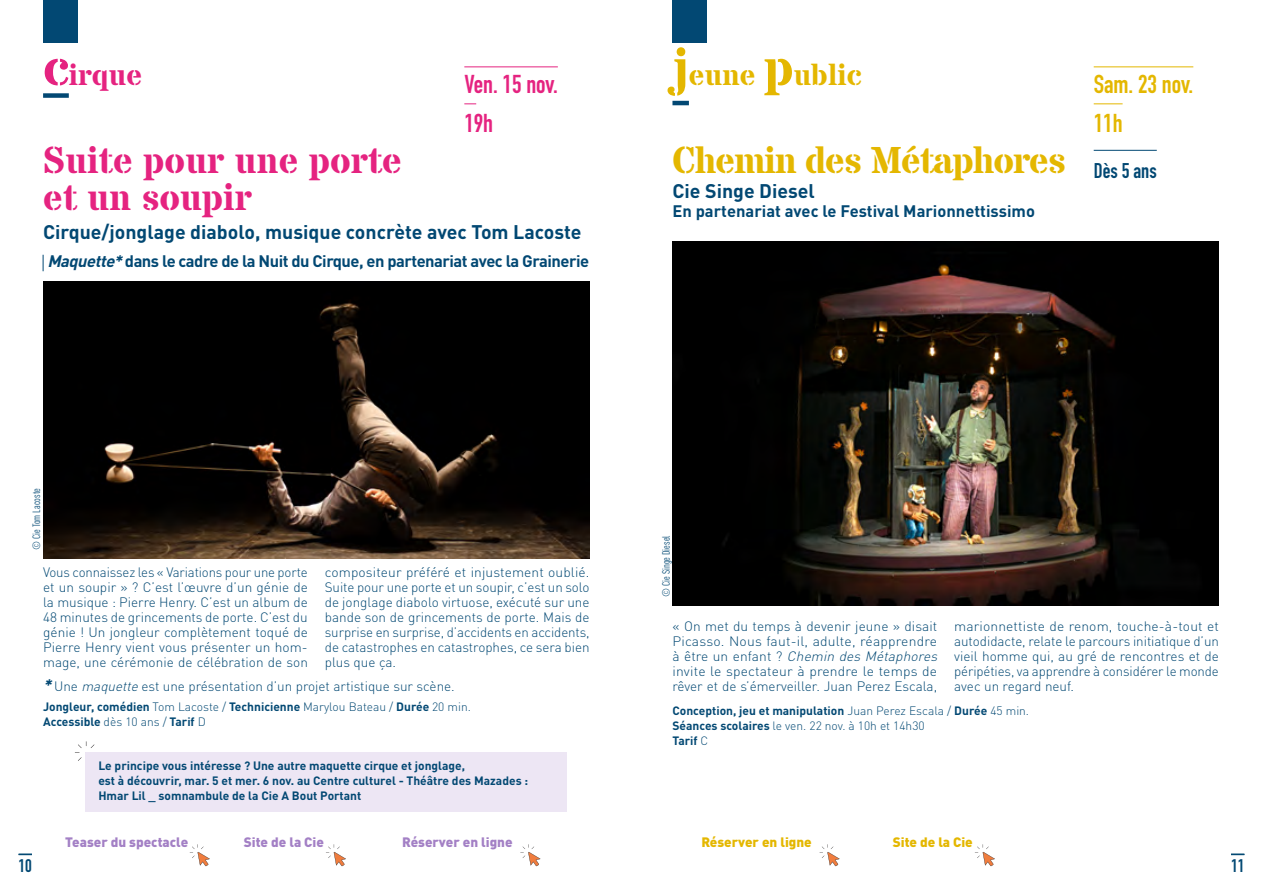
<style>
.page{position:relative;width:1263px;height:893px;background:#fff}
.page>*{position:absolute;margin:0;border:0;box-sizing:border-box;transform-origin:0 0}
.t1{font:700 37.5px/37.5px "Stardos Stencil";color:#e52380}
.t2{font:700 37.5px "Stardos Stencil";letter-spacing:-.03em;color:#e4b700}
.t3{font:700 30px "Stardos Stencil";color:#e4b700}
.t4{font:700 30px "Stardos Stencil";color:#e52380}
.t5{font:700 25.5px/39.2px "DIN Condensed";color:#e52380}
.t6{font:700 25.5px/39.2px "DIN Condensed";color:#e4b700}
.t7{font:700 21px "DIN Condensed";color:#024873}
.t8{font:700 19.5px "DINOT";color:#024873}
.t9{font:700 18px "DIN Condensed";color:#024873}
.t10{font:700 16.5px "DINOT";letter-spacing:-.03em;color:#024873}
.t11{font:700 16.5px "DINOT";color:#024873}
.t12{font:300 13.5px/15px "DINOT";color:#024873;text-align:justify}
.t13{font:900 13.5px "DINOT";color:#a380c5}
.t14{font:900 13.5px "DINOT";color:#e4b700}
.t15{font:700 12px/15px "DINOT";color:#024873}
.t16{font:condensed 10.5px "DINOT";color:#024873}
.s1{font-size:52.5px}
.s2{font-style:italic}
.s3{font-weight:700;font-style:italic;font-size:16.5px}
.s4{font-weight:300}
</style>
<div class="page">
<svg style="left:43px;top:255px;width:1px;height:16px"></svg>
<img style="left:43px;top:282px;width:546px;height:276px">
<div style="left:43px;top:0;width:34px;height:43px;background:#024873"></div>
<div style="left:43px;top:93px;width:26px;height:5px;background:#024873"></div>
<svg style="left:1231px;top:854px;width:13px;height:1px"></svg>
<hr style="left:464px;top:67px;width:94px;height:1px;background:#e52380">
<svg style="left:464px;top:104px;width:12px;height:1px"></svg>
<svg style="left:19px;top:854px;width:13px;height:1px"></svg>
<div style="left:86px;top:752px;width:481px;height:59px;background:#ede6f4"></div>
<svg style="left:75px;top:741px;width:20px;height:30px"></svg>
<svg style="left:190px;top:844px;width:20px;height:22px"></svg>
<svg style="left:326px;top:844px;width:20px;height:22px"></svg>
<svg style="left:520px;top:844px;width:20px;height:22px"></svg>
<div style="left:672px;top:0;width:34px;height:43px;background:#024873"></div>
<hr style="left:672px;top:101px;width:17px;height:4px;background:#024873">
<img style="left:672px;top:241px;width:547px;height:365px">
<hr style="left:1094px;top:67px;width:99px;height:1px;background:#e4b700">
<svg style="left:1094px;top:104px;width:28px;height:1px"></svg>
<hr style="left:1094px;top:150px;width:63px;height:1px;background:#024873">
<svg style="left:975px;top:844px;width:20px;height:22px"></svg>
<svg style="left:819px;top:844px;width:20px;height:22px"></svg>
<h2 class="t4" style="left:43px;top:56px;width:101px"><span class="s1">c</span>irque</h2>
<h3 class="t5" style="left:464px;top:64px;width:95px">Ven. 15 nov.<br>19h</h3>
<h1 class="t1" style="left:43px;top:143px;width:361px">Suite pour une porte et un soupir</h1>
<h3 class="t8" style="left:43px;top:220px;width:540px">Cirque/jonglage diabolo, musique concrète avec Tom Lacoste</h3>
<p class="t10" style="left:47px;top:251px;width:543px"><span class="s2">Maquette*</span>dans le cadre de la Nuit du Cirque, en partenariat avec la Grainerie</p>
<h2 class="t3" style="left:672px;top:56px;width:191px"><span class="s1">j</span>eune <span class="s1">p</span>ublic</h2>
<h1 class="t2" style="left:672px;top:136px;width:395px">Chemin des Métaphores</h1>
<h3 class="t8" style="left:672px;top:178px;width:144px">Cie Singe Diesel</h3>
<p class="t11" style="left:672px;top:200px;width:364px">En partenariat avec le Festival Marionnettissimo</p>
<h3 class="t6" style="left:1094px;top:64px;width:101px">Sam. 23 nov.<br>11h</h3>
<h3 class="t7" style="left:1094px;top:157px;width:65px">Dès 5 ans</h3>
<p class="t16" style="left:30px;top:550px;width:64px;rotate:-90deg">© Cie Tom Lacoste</p>
<p class="t12" style="left:43px;top:564px;width:266px">Vous connaissez les « Variations pour une porte et un soupir » ? C’est l’œuvre d’un génie de la musique : Pierre Henry. C’est un album de 48 minutes de grincements de porte. C’est du génie ! Un jongleur complètement toqué de Pierre Henry vient vous présenter un hom&shy;mage, une cérémonie de célébration de son</p>
<p class="t12" style="left:325px;top:564px;width:266px">compositeur préféré et injustement oublié.<br>Suite pour une porte et un soupir, c’est un solo de jonglage diabolo virtuose, exécuté sur une bande son de grincements de porte. Mais de surprise en surprise, d’accidents en accidents, de catastrophes en catastrophes, ce sera bien plus que ça.</p>
<p class="t12" style="left:43px;top:678px;width:413px"><span class="s3">*</span>Une <span class="s2">maquette</span> est une présentation d’un projet artistique sur scène.</p>
<p class="t15" style="left:43px;top:699px;width:429px">Jongleur, comédien <span class="s4">Tom Lacoste /</span> Technicienne <span class="s4">Marylou Bateau /</span> Durée <span class="s4">20 min.<br></span>Accessible <span class="s4">dès 10 ans /</span> Tarif <span class="s4">D</span></p>
<p class="t15" style="left:98px;top:757px;width:431px">Le principe vous intéresse ? Une autre maquette cirque et jonglage,<br>est à découvrir, mar. 5 et mer. 6 nov. au Centre culturel - Théâtre des Mazades :<br>Hmar Lil _ somnambule de la Cie A Bout Portant</p>
<h3 class="t9" style="left:19px;top:853px;width:15px">10</h3>
<p class="t13" style="left:65px;top:833px;width:124px">Teaser du spectacle</p>
<p class="t13" style="left:244px;top:833px;width:81px">Site de la Cie</p>
<p class="t13" style="left:402px;top:833px;width:112px">Réserver en ligne</p>
<p class="t16" style="left:660px;top:597px;width:63px;rotate:-90deg">© Cie Singe Diesel</p>
<p class="t12" style="left:672px;top:619px;width:270px;text-align:left">« On met du temps à devenir jeune » disait Picasso. Nous faut-il, adulte, réapprendre à ê t re u n e n f a n t ? <span class="s2">Chemin des Métaphores </span>invite le spectateur à prendre le temps de rêver et de s’émerveiller. Juan Perez Escala,</p>
<p class="t12" style="left:954px;top:619px;width:266px">marionnettiste de renom, touche-à-tout et autodidacte, relate le parcours initiatique d’un vieil homme qui, au gré de rencontres et de péripéties, va apprendre à considérer le monde avec un regard neuf.</p>
<p class="t15" style="left:672px;top:702px;width:358px">Conception, jeu et manipulation <span class="s4">Juan Perez Escala /</span> Durée <span class="s4">45 min.<br></span>Séances scolaires <span class="s4">le ven. 22 nov. à 10h et 14h30<br></span>Tarif <span class="s4">C</span></p>
<p class="t14" style="left:701px;top:833px;width:112px">Réserver en ligne</p>
<p class="t14" style="left:893px;top:833px;width:81px">Site de la Cie</p>
<h3 class="t9" style="left:1231px;top:853px;width:15px">11</h3>
</div>
